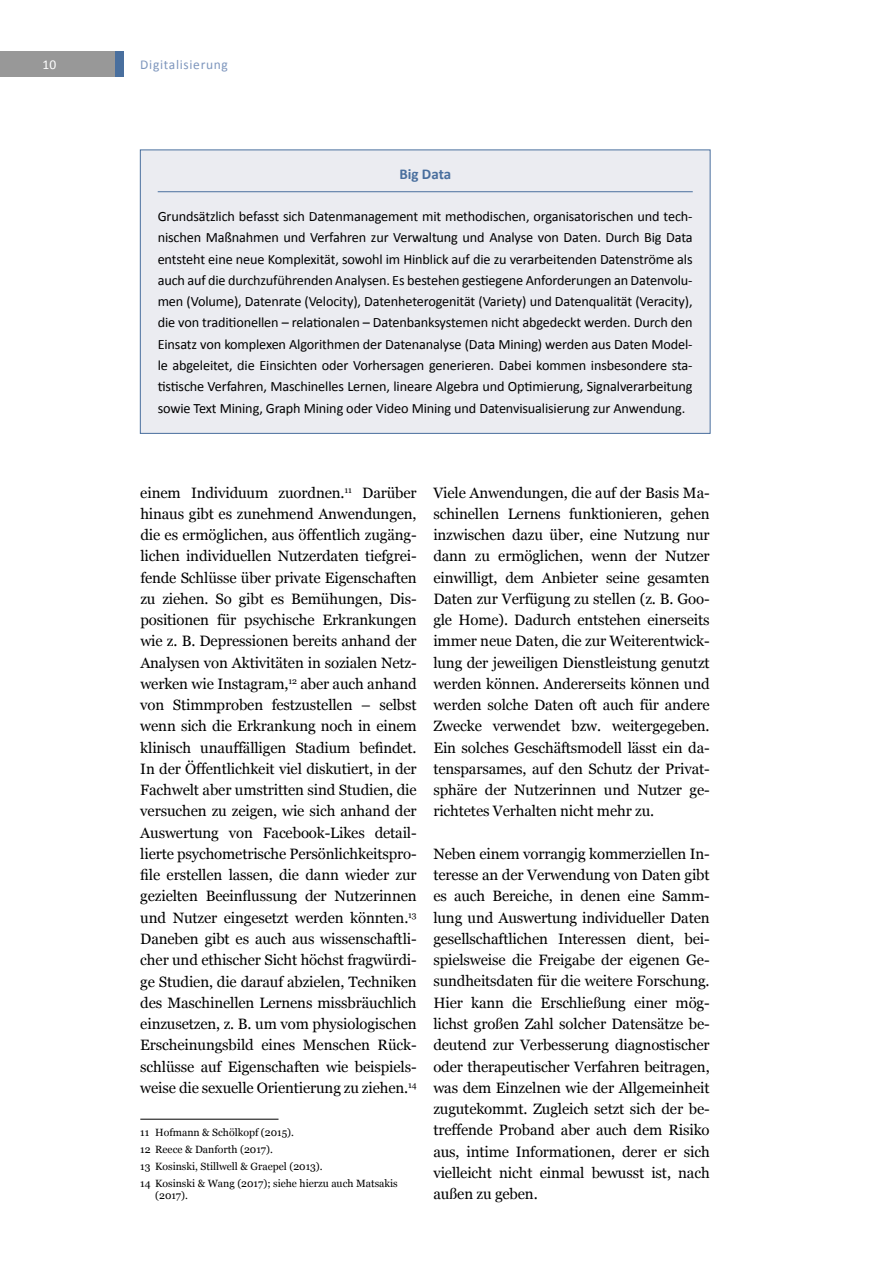
<style>
.page{position:relative;width:893px;height:1263px;background:#fff}
.page>*{position:absolute;margin:0;border:0;box-sizing:border-box;transform-origin:0 0}
.t1{font:15px/21.3px "Georgia";letter-spacing:-.01em;color:#000;text-align:justify}
.t2{font:700 15px "Calibri";color:#496f9e}
.t3{font:14.25px/21.3px "Calibri";letter-spacing:-.01em;color:#000;text-align:justify}
.t4{font:13.5px "Calibri";letter-spacing:.05em;color:#7e96bd}
.t5{font:13.5px "Calibri";color:#fff}
.t6{font:10.5px/16.8px "Georgia";color:#000}
</style>
<div class="page">
<div style="left:0;top:51px;width:123px;height:26px;background:#496f9e"></div>
<div style="left:0;top:51px;width:115px;height:26px;background:#989898"></div>
<hr style="left:140px;top:1119px;width:139px;height:1px;background:#000">
<div style="left:140px;top:150px;width:570px;height:283px;background:#ebecf1"></div>
<hr style="left:158px;top:191px;width:535px;height:1px;background:#496f9e">
<div style="left:140px;top:150px;width:570px;height:284px;border:1px solid #496f9e"></div>
<p class="t5" style="left:43px;top:56px;width:15px">10</p>
<p class="t4" style="left:140px;top:56px;width:89px">Digitalisierung</p>
<p class="t2" style="left:399px;top:164px;width:53px">Big Data</p>
<p class="t3" style="left:158px;top:206px;width:536px">Grundsätzlich befasst sich Datenmanagement mit methodischen, organisatorischen und tech&shy;nischen Maßnahmen und Verfahren zur Verwaltung und Analyse von Daten. Durch Big Data entsteht eine neue Komplexität, sowohl im Hinblick auf die zu verarbeitenden Datenströme als auch auf die durchzuführenden Analysen. Es bestehen gestiegene Anforderungen an Datenvolu&shy;men (Volume), Datenrate (Velocity), Datenheterogenität (Variety) und Datenqualität (Veracity), die von traditionellen – relationalen – Datenbanksystemen nicht abgedeckt werden. Durch den Einsatz von komplexen Algorithmen der Datenanalyse (Data Mining) werden aus Daten Model&shy;le abgeleitet, die Einsichten oder Vorhersagen generieren. Dabei kommen insbesondere sta&shy;tistische Verfahren, Maschinelles Lernen, lineare Algebra und Optimierung, Signalverarbeitung sowie Text Mining, Graph Mining oder Video Mining und Datenvisualisierung zur Anwendung.</p>
<p class="t1" style="left:140px;top:481px;width:278px">einem Individuum zuordnen.<sup>11</sup> Darüber hinaus gibt es zunehmend Anwendungen, die es ermöglichen, aus öffentlich zugäng&shy;lichen individuellen Nutzerdaten tiefgrei&shy;fende Schlüsse über private Eigenschaften zu ziehen. So gibt es Bemühungen, Dis&shy;positionen für psychische Erkrankungen wie z. B. Depressionen bereits anhand der Analysen von Aktivitäten in sozialen Netz&shy;werken wie Instagram,<sup>12</sup> aber auch anhand von Stimmproben festzustellen – selbst wenn sich die Erkrankung noch in einem klinisch unauffälligen Stadium befindet.<br>In der Öffentlichkeit viel diskutiert, in der Fachwelt aber umstritten sind Studien, die versuchen zu zeigen, wie sich anhand der Auswertung von Facebook-Likes detail&shy;lierte psychometrische Persönlichkeitspro&shy;file erstellen lassen, die dann wieder zur gezielten Beeinflussung der Nutzerinnen und Nutzer eingesetzt werden könnten.<sup>13<br></sup>Daneben gibt es auch aus wissenschaftli&shy;cher und ethischer Sicht höchst fragwürdi&shy;ge Studien, die darauf abzielen, Techniken des Maschinellen Lernens missbräuchlich einzusetzen, z. B. um vom physiologischen Erscheinungsbild eines Menschen Rück&shy;schlüsse auf Eigenschaften wie beispiels&shy;weise die sexuelle Orientierung zu ziehen.<sup>14</sup></p>
<p class="t6" style="left:140px;top:1123px;width:259px">11 Hofmann &amp; Schölkopf (2015).<br>12 Reece &amp; Danforth (2017).<br>13 Kosinski, Stillwell &amp; Graepel (2013).<br>14 Kosinski &amp; Wang (2017); siehe hierzu auch Matsakis</p>
<p class="t6" style="left:155px;top:1187px;width:34px">(2017).</p>
<p class="t1" style="left:433px;top:481px;width:278px">Viele Anwendungen, die auf der Basis Ma&shy;schinellen Lernens funktionieren, gehen inzwischen dazu über, eine Nutzung nur dann zu ermöglichen, wenn der Nutzer einwilligt, dem Anbieter seine gesamten Daten zur Verfügung zu stellen (z. B. Goo&shy;gle Home). Dadurch entstehen einerseits immer neue Daten, die zur Weiterentwick&shy;lung der jeweiligen Dienstleistung genutzt werden können. Andererseits können und werden solche Daten oft auch für andere Zwecke verwendet bzw. weitergegeben.<br>Ein solches Geschäftsmodell lässt ein da&shy;tensparsames, auf den Schutz der Privat&shy;sphäre der Nutzerinnen und Nutzer ge&shy;richtetes Verhalten nicht mehr zu.</p>
<p class="t1" style="left:433px;top:842px;width:278px">Neben einem vorrangig kommerziellen In&shy;teresse an der Verwendung von Daten gibt es auch Bereiche, in denen eine Samm&shy;lung und Auswertung individueller Daten gesellschaftlichen Interessen dient, bei&shy;spielsweise die Freigabe der eigenen Ge&shy;sundheitsdaten für die weitere Forschung.<br>Hier kann die Erschließung einer mög&shy;lichst großen Zahl solcher Datensätze be&shy;deutend zur Verbesserung diagnostischer oder therapeutischer Verfahren beitragen, was dem Einzelnen wie der Allgemeinheit zugutekommt. Zugleich setzt sich der be&shy;treffende Proband aber auch dem Risiko aus, intime Informationen, derer er sich vielleicht nicht einmal bewusst ist, nach außen zu geben.</p>
</div>
